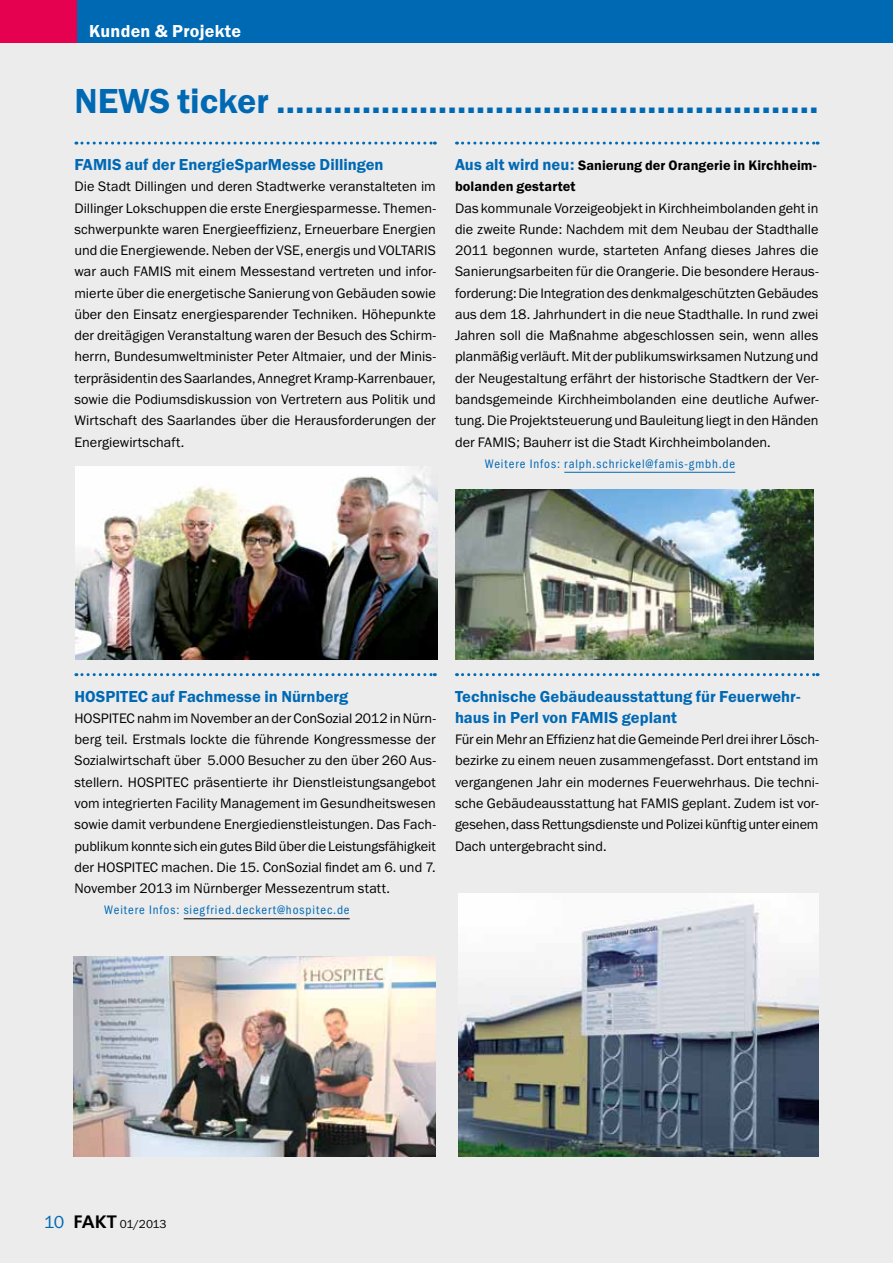
<style>
.page{position:relative;width:893px;height:1263px;background:#fff}
.page>*{position:absolute;margin:0;border:0;box-sizing:border-box;transform-origin:0 0}
.t1{font:600 36px "Franklin Gothic Itc T";color:#0069b4}
.t2{font:600 18px "Franklin Gothic Itc T";letter-spacing:.015em;color:#fff}
.t3{font:600 16.5px/21.3px "Franklin Gothic Itc T";color:#0069b4}
.t4{font:14.25px/21.3px "Franklin Gothic Itc T";color:#000;text-align:justify}
.t5{font:600 14.25px/21.3px "Franklin Gothic Itc T";letter-spacing:.005em;color:#000}
.t6{font:condensed 12.75px "Franklin Gothic";letter-spacing:.075em;color:#0069b4}
.t7{font:12px "Franklin Gothic Itc T";letter-spacing:-.025em;color:#000}
.s1{font-size:16.5px;color:#0069b4}
.s2{font-size:18px;color:#0069b4}
.s3{font-family:"Frutiger";font-weight:700;font-size:18px}
</style>
<div class="page">
<div style="left:0;top:43px;width:893px;height:1220px;background:#ececed"></div>
<div style="left:62px;top:0;width:831px;height:43px;background:#0069b4"></div>
<div style="left:0;top:0;width:77px;height:43px;background:#e50050"></div>
<svg style="left:76px;top:142px;width:359px;height:3px"></svg>
<svg style="left:76px;top:673px;width:359px;height:3px"></svg>
<hr style="left:184px;top:918px;width:166px;height:1px;background:#000">
<svg style="left:456px;top:142px;width:362px;height:3px"></svg>
<hr style="left:564px;top:472px;width:171px;height:1px;background:#0069b4">
<svg style="left:456px;top:673px;width:362px;height:3px"></svg>
<img style="left:75px;top:466px;width:362px;height:193px">
<img style="left:74px;top:957px;width:362px;height:200px">
<img style="left:455px;top:489px;width:359px;height:170px">
<img style="left:458px;top:893px;width:361px;height:264px">
<p class="t2" style="left:89px;top:21px;width:153px">Kunden &amp; Projekte</p>
<h1 class="t1" style="left:74px;top:80px;width:746px">NEWS ticker …………………………………………………</h1>
<p class="t3" style="left:74px;top:154px;width:311px">FAMIS auf der EnergieSparMesse Dillingen</p>
<p class="t4" style="left:74px;top:176px;width:363px">Die Stadt Dillingen und deren Stadtwerke veranstalteten im Dillinger Lokschuppen die erste Energiesparmesse. Themen&shy;schwerpunkte waren Energieeffizienz, Erneuerbare Energien und die Energiewende. Neben der VSE, energis und VOLTARIS war auch FAMIS mit einem Messestand vertreten und infor&shy;mierte über die energetische Sanierung von Gebäuden sowie über den Einsatz energiesparender Techniken. Höhepunkte der dreitägigen Veranstaltung waren der Besuch des Schirm&shy;herrn, Bundesumweltminister Peter Altmaier, und der Minis&shy;terpräsidentin des Saarlandes, Annegret Kramp-Karrenbauer, sowie die Podiumsdiskussion von Vertretern aus Politik und Wirtschaft des Saarlandes über die Herausforderungen der Energiewirtschaft.</p>
<p class="t5" style="left:455px;top:154px;width:363px"><span class="s1">Aus alt wird neu:</span> Sanierung der Orangerie in Kirchheim&shy;bolanden gestartet</p>
<p class="t4" style="left:455px;top:197px;width:365px">Das kommunale Vorzeigeobjekt in Kirchheimbolanden geht in die zweite Runde: Nachdem mit dem Neubau der Stadthalle 2011 begonnen wurde, starteten Anfang dieses Jahres die Sanierungsarbeiten für die Orangerie. Die besondere Heraus&shy;forderung: Die Integration des denkmalgeschützten Gebäudes aus dem 18. Jahrhundert in die neue Stadthalle. In rund zwei Jahren soll die Maßnahme abgeschlossen sein, wenn alles planmäßig verläuft. Mit der publikumswirksamen Nutzung und der Neugestaltung erfährt der historische Stadtkern der Ver&shy;bandsgemeinde Kirchheimbolanden eine deutliche Aufwer&shy;tung. Die Projektsteuerung und Bauleitung liegt in den Händen der FAMIS; Bauherr ist die Stadt Kirchheimbolanden.</p>
<p class="t6" style="left:485px;top:456px;width:252px">Weitere Infos: ralph.schrickel@famis-gmbh.de</p>
<p class="t3" style="left:74px;top:685px;width:276px">HOSPITEC auf Fachmesse in Nürnberg</p>
<p class="t4" style="left:74px;top:707px;width:363px">HOSPITEC nahm im November an der ConSozial 2012 in Nürn&shy;berg teil. Erstmals lockte die führende Kongressmesse der Sozialwirtschaft über 5.000 Besucher zu den über 260 Aus&shy;stellern. HOSPITEC präsentierte ihr Dienstleistungsangebot vom integrierten Facility Management im Gesundheitswesen sowie damit verbundene Energiedienstleistungen. Das Fach&shy;publikum konnte sich ein gutes Bild über die Leistungsfähigkeit der HOSPITEC machen. Die 15. ConSozial findet am 6. und 7.<br>November 2013 im Nürnberger Messezentrum statt.</p>
<p class="t6" style="left:104px;top:903px;width:247px">Weitere Infos: siegfried.deckert@hospitec.de</p>
<p class="t3" style="left:455px;top:685px;width:347px">Technische Gebäudeausstattung für Feuerwehr&shy;haus in Perl von FAMIS geplant</p>
<p class="t4" style="left:455px;top:728px;width:365px">Für ein Mehr an Effizienz hat die Gemeinde Perl drei ihrer Lösch&shy;bezirke zu einem neuen zusammengefasst. Dort entstand im vergangenen Jahr ein modernes Feuerwehrhaus. Die techni&shy;sche Gebäudeausstattung hat FAMIS geplant. Zudem ist vor&shy;gesehen, dass Rettungsdienste und Polizei künftig unter einem Dach untergebracht sind.</p>
<p class="t7" style="left:44px;top:1217px;width:124px"><span class="s2">10</span> <span class="s3">FAKT</span> 01/2013</p>
</div>
